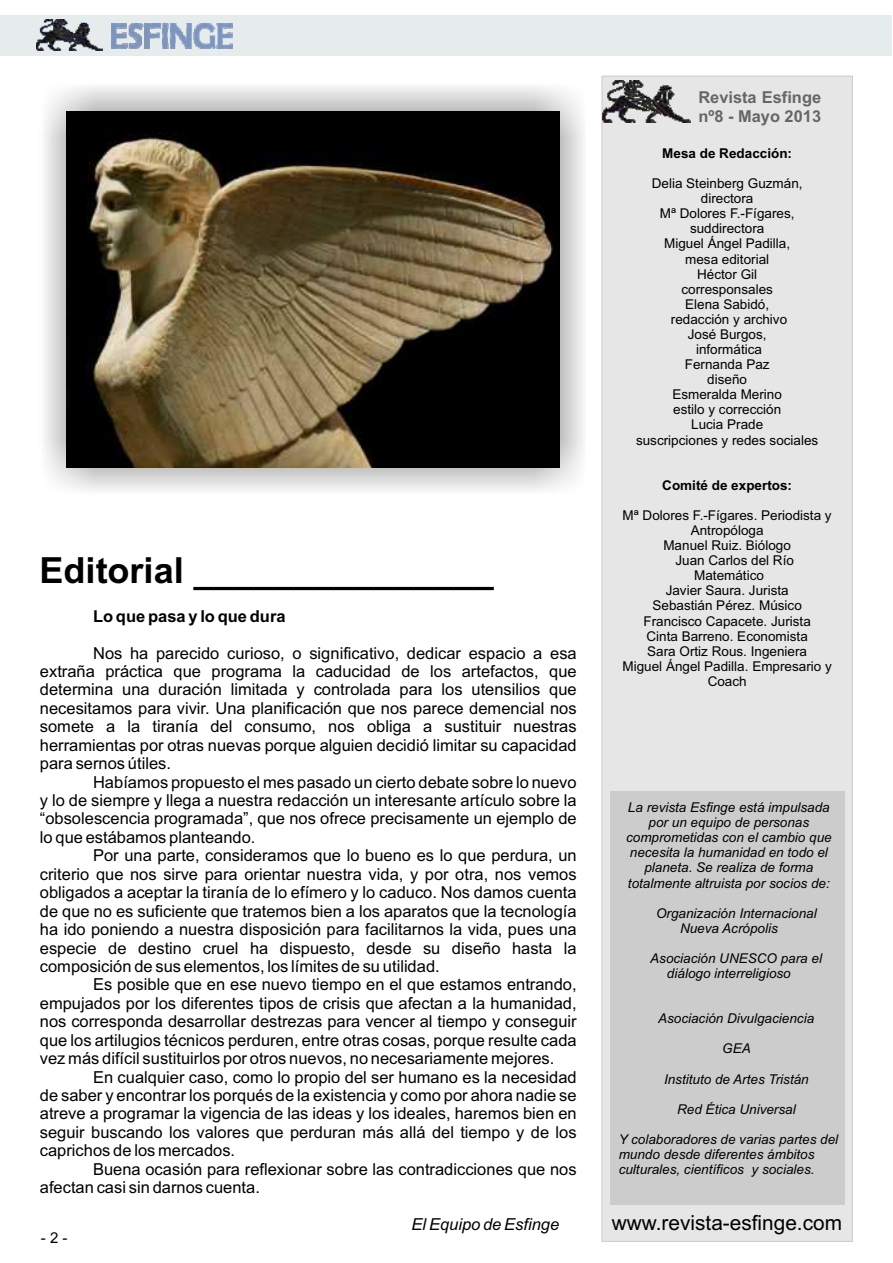
<style>
.page{position:relative;width:893px;height:1263px;background:#fff}
.page>*{position:absolute;margin:0;border:0;box-sizing:border-box;transform-origin:0 0}
.t1{font:700 36px "Arial";color:#000}
.t2{font:20.85px "Arial";color:#000}
.t3{font:16.5px/18.5px "Arial";color:#000;text-align:justify}
.t4{font:700 16.5px "Arial";color:#000}
.t5{font:italic 16.5px "Arial";color:#000}
.t6{font:700 16.35px/18.3px "Arial";color:#666}
.t7{font:15px "Arial";color:#000}
.t8{font:13.5px/15.1px "Arial";color:#000;text-align:center}
.t9{font:italic 13.5px/15.1px "Arial";color:#000}
.t10{font:700 13.5px "Arial";color:#000}
</style>
<div class="page">
<div style="left:0;top:15px;width:892px;height:41px;background:#e6ebeb"></div>
<img style="left:111px;top:24px;width:122px;height:24px">
<img style="left:36px;top:19px;width:66px;height:32px">
<div style="left:601px;top:75px;width:252px;height:1167px;background:#e6e6e6"></div>
<div style="left:611px;top:791px;width:234px;height:413px;background:#ccc"></div>
<img style="left:602px;top:80px;width:88px;height:43px">
<div style="left:40px;top:84px;width:546px;height:410px;background:#000;opacity:.49"></div>
<img style="left:66px;top:111px;width:493px;height:357px">
<h1 class="t1" style="left:40px;top:556px;width:456px">Editorial _______________</h1>
<p class="t4" style="left:93px;top:610px;width:194px">Lo que pasa y lo que dura</p>
<p class="t3" style="left:40px;top:645px;width:538px;text-indent:53px">Nos ha parecido curioso, o significativo, dedicar espacio a esa extraña práctica que programa la caducidad de los artefactos, que determina una duración limitada y controlada para los utensilios que necesitamos para vivir. Una planificación que nos parece demencial nos somete a la tiranía del consumo, nos obliga a sustituir nuestras herramientas por otras nuevas porque alguien decidió limitar su capacidad para sernos útiles.</p>
<p class="t3" style="left:40px;top:774px;width:538px;text-indent:53px">Habíamos propuesto el mes pasado un cierto debate sobre lo nuevo y lo de siempre y llega a nuestra redacción un interesante artículo sobre la “obsolescencia programada”, que nos ofrece precisamente un ejemplo de lo que estábamos planteando.</p>
<p class="t3" style="left:40px;top:848px;width:538px;text-indent:53px">Por una parte, consideramos que lo bueno es lo que perdura, un criterio que nos sirve para orientar nuestra vida, y por otra, nos vemos obligados a aceptar la tiranía de lo efímero y lo caduco. Nos damos cuenta de que no es suficiente que tratemos bien a los aparatos que la tecnología ha ido poniendo a nuestra disposición para facilitarnos la vida, pues una especie de destino cruel ha dispuesto, desde su diseño hasta la composición de sus elementos, los límites de su utilidad.</p>
<p class="t3" style="left:40px;top:977px;width:538px;text-indent:53px">Es posible que en ese nuevo tiempo en el que estamos entrando, empujados por los diferentes tipos de crisis que afectan a la humanidad, nos corresponda desarrollar destrezas para vencer al tiempo y conseguir que los artilugios técnicos perduren, entre otras cosas, porque resulte cada vez más difícil sustituirlos por otros nuevos, no necesariamente mejores.</p>
<p class="t3" style="left:40px;top:1069px;width:538px;text-indent:53px">En cualquier caso, como lo propio del ser humano es la necesidad de saber y encontrar los porqués de la existencia y como por ahora nadie se atreve a programar la vigencia de las ideas y los ideales, haremos bien en seguir buscando los valores que perduran más allá del tiempo y de los caprichos de los mercados.</p>
<p class="t3" style="left:40px;top:1161px;width:538px;text-indent:53px">Buena ocasión para reflexionar sobre las contradicciones que nos afectan casi sin darnos cuenta.</p>
<p class="t5" style="left:412px;top:1218px;width:149px">El Equipo de Esfinge</p>
<p class="t7" style="left:41px;top:1232px;width:28px">- 2 -</p>
<p class="t6" style="left:698px;top:90px;width:124px">Revista Esfinge nº8 - Mayo 2013</p>
<p class="t10" style="left:662px;top:148px;width:131px">Mesa de Redacción:</p>
<p class="t8" style="left:636px;top:177px;width:184px">Delia Steinberg Guzmán, directora<br>Mª Dolores F.-Fígares, suddirectora<br>Miguel Ángel Padilla,<br>mesa editorial<br>Héctor Gil<br>corresponsales<br>Elena Sabidó,<br>redacción y archivo<br>José Burgos,<br>informática<br>Fernanda Paz<br>diseño<br>Esmeralda Merino<br>estilo y corrección<br>Lucia Prade<br>suscripciones y redes sociales</p>
<p class="t10" style="left:662px;top:480px;width:131px">Comité de expertos:</p>
<p class="t8" style="left:623px;top:509px;width:211px">Mª Dolores F.-Fígares. Periodista y</p>
<p class="t8" style="left:691px;top:524px;width:74px">Antropóloga</p>
<p class="t8" style="left:663px;top:539px;width:129px">Manuel Ruiz. Biólogo</p>
<p class="t8" style="left:675px;top:554px;width:120px">Juan Carlos del Río</p>
<p class="t8" style="left:694px;top:569px;width:71px">Matemático</p>
<p class="t8" style="left:666px;top:584px;width:125px">Javier Saura. Jurista</p>
<p class="t8" style="left:652px;top:599px;width:151px">Sebastián Pérez. Músico</p>
<p class="t8" style="left:643px;top:614px;width:169px">Francisco Capacete. Jurista</p>
<p class="t8" style="left:646px;top:629px;width:163px">Cinta Barreno. Economista</p>
<p class="t8" style="left:647px;top:645px;width:161px">Sara Ortiz Rous. Ingeniera</p>
<p class="t8" style="left:622px;top:660px;width:211px">Miguel Ángel Padilla. Empresario y</p>
<p class="t8" style="left:708px;top:675px;width:41px">Coach</p>
<p class="t9" style="left:626px;top:801px;width:207px;text-align:center">La revista Esfinge está impulsada por un equipo de personas comprometidas con el cambio que necesita la humanidad en todo el planeta. Se realiza de forma totalmente altruista por socios de:</p>
<p class="t9" style="left:680px;top:907px;width:138px;text-indent:-24px">Organización Internacional<br>Nueva Acrópolis</p>
<p class="t9" style="left:667px;top:952px;width:157px;text-indent:-17px">Asociación UNESCO para el diálogo interreligioso</p>
<p class="t9" style="left:658px;top:1012px;width:158px">Asociación Divulgaciencia</p>
<p class="t9" style="left:722px;top:1042px;width:30px">GEA</p>
<p class="t9" style="left:664px;top:1072px;width:146px">Instituto de Artes Tristán</p>
<p class="t9" style="left:677px;top:1103px;width:120px">Red Ética Universal</p>
<p class="t9" style="left:619px;top:1133px;width:221px">Y colaboradores de varias partes del mundo desde diferentes ámbitos culturales, científicos y sociales.</p>
<p class="t2" style="left:612px;top:1214px;width:232px">www.revista-esfinge.com</p>
</div>
